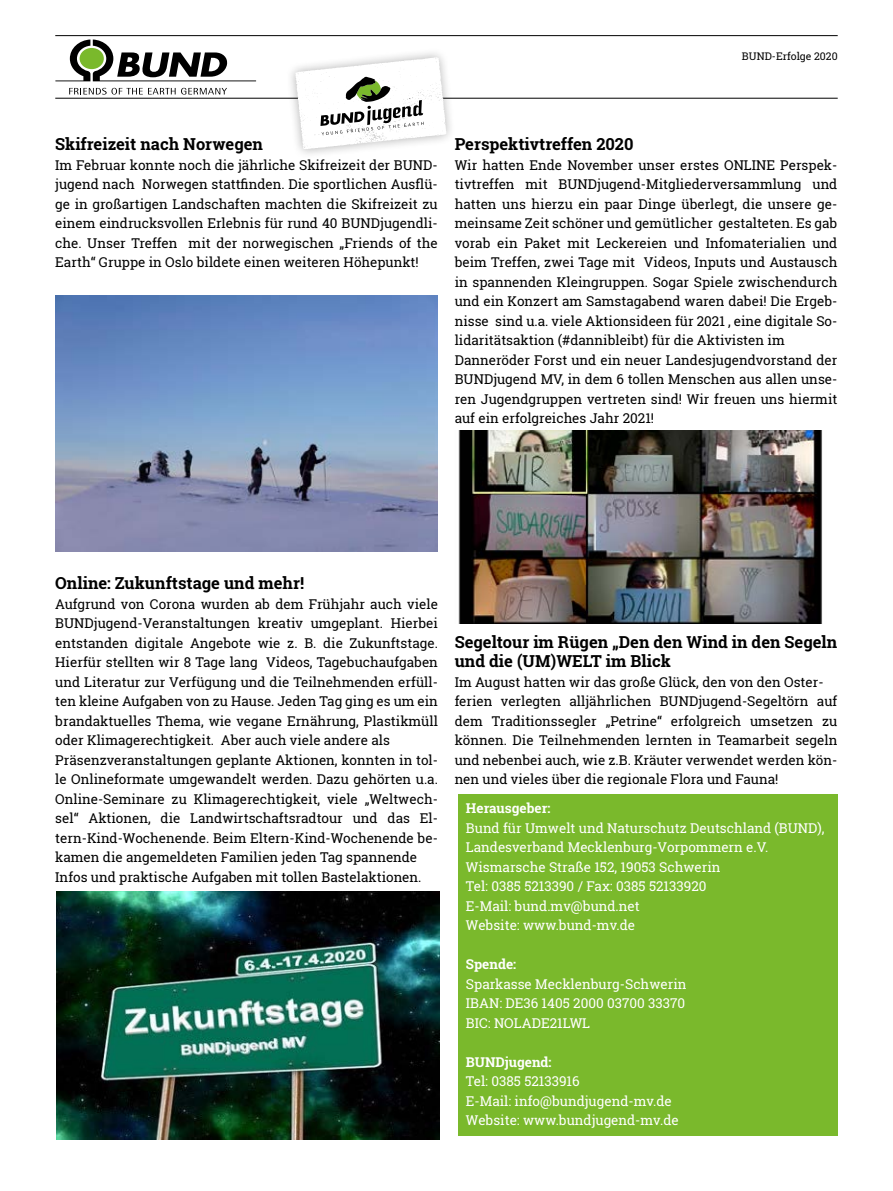
<style>
.page{position:relative;width:893px;height:1191px;background:#fff}
.page>*{position:absolute;margin:0;border:0;box-sizing:border-box;transform-origin:0 0}
.t1{font:700 16.5px/19.5px "Roboto Slab";color:#000}
.t2{font:13.5px/19.5px "Roboto Slab";color:#000}
.t3{font:13.5px/19.5px "Roboto Slab";color:#fff}
.t4{font:700 13.5px "Roboto Slab";color:#fff}
.t5{font:10.5px "Roboto Slab";color:#000}
</style>
<div class="page">
<hr style="left:55px;top:35px;width:783px;height:1px;background:#000">
<hr style="left:55px;top:98px;width:783px;height:1px;background:#000">
<svg style="left:55px;top:39px;width:201px;height:42px"></svg>
<svg style="left:69px;top:88px;width:158px;height:7px"></svg>
<div style="left:286px;top:47px;width:170px;height:112px;background:#000;opacity:.3"></div>
<svg style="left:295px;top:57px;width:151px;height:92px"></svg>
<img style="left:55px;top:295px;width:383px;height:256px">
<img style="left:458px;top:431px;width:364px;height:193px">
<div style="left:458px;top:794px;width:380px;height:341px;background:#7ab92c"></div>
<img style="left:56px;top:891px;width:383px;height:248px">
<p class="t5" style="left:742px;top:49px;width:97px">BUND-Erfolge 2020</p>
<p class="t1" style="left:55px;top:134px;width:209px">Skifreizeit nach Norwegen</p>
<p class="t2" style="left:55px;top:155px;width:384px;text-align:justify">Im Februar konnte noch die jährliche Skifreizeit der BUND&shy;jugend nach Norwegen stattfinden. Die sportlichen Ausflü&shy;ge in großartigen Landschaften machten die Skifreizeit zu einem eindrucksvollen Erlebnis für rund 40 BUNDjugendli&shy;che. Unser Treffen mit der norwegischen „Friends of the Earth“ Gruppe in Oslo bildete einen weiteren Höhepunkt!</p>
<p class="t1" style="left:455px;top:134px;width:180px">Perspektivtreffen 2020</p>
<p class="t2" style="left:455px;top:155px;width:384px">Wir hatten Ende November unser erstes ONLINE Perspek&shy;tivtreffen mit BUNDjugend-Mitgliederversammlung und hatten uns hierzu ein paar Dinge überlegt, die unsere ge&shy;meinsame Zeit schöner und gemütlicher gestalteten. Es gab vorab ein Paket mit Leckereien und Infomaterialien und beim Treffen, zwei Tage mit Videos, Inputs und Austausch in spannenden Kleingruppen. Sogar Spiele zwischendurch und ein Konzert am Samstagabend waren dabei! Die Ergeb&shy;nisse sind u.a. viele Aktionsideen für 2021 , eine digitale So&shy;lidaritätsaktion (#dannibleibt) für die Aktivisten im Danneröder Forst und ein neuer Landesjugendvorstand der BUNDjugend MV, in dem 6 tollen Menschen aus allen unse&shy;ren Jugendgruppen vertreten sind! Wir freuen uns hiermit auf ein erfolgreiches Jahr 2021!</p>
<p class="t1" style="left:55px;top:573px;width:250px">Online: Zukunftstage und mehr!</p>
<p class="t2" style="left:55px;top:594px;width:384px">Aufgrund von Corona wurden ab dem Frühjahr auch viele BUNDjugend-Veranstaltungen kreativ umgeplant. Hierbei entstanden digitale Angebote wie z. B. die Zukunftstage.<br>Hierfür stellten wir 8 Tage lang Videos, Tagebuchaufgaben und Literatur zur Verfügung und die Teilnehmenden erfüll&shy;ten kleine Aufgaben von zu Hause. Jeden Tag ging es um ein brandaktuelles Thema, wie vegane Ernährung, Plastikmüll oder Klimagerechtigkeit. Aber auch viele andere als Präsenzveranstaltungen geplante Aktionen, konnten in tol&shy;le Onlineformate umgewandelt werden. Dazu gehörten u.a.<br>Online-Seminare zu Klimagerechtigkeit, viele „Weltwech&shy;sel“ Aktionen, die Landwirtschaftsradtour und das El&shy;tern-Kind-Wochenende. Beim Eltern-Kind-Wochenende be&shy;kamen die angemeldeten Familien jeden Tag spannende Infos und praktische Aufgaben mit tollen Bastelaktionen.</p>
<p class="t1" style="left:455px;top:631px;width:384px">Segeltour im Rügen „Den den Wind in den Segeln und die (UM)WELT im Blick</p>
<p class="t2" style="left:455px;top:672px;width:384px">Im August hatten wir das große Glück, den von den Oster&shy;ferien verlegten alljährlichen BUNDjugend-Segeltörn auf dem Traditionssegler „Petrine“ erfolgreich umsetzen zu können. Die Teilnehmenden lernten in Teamarbeit segeln und nebenbei auch, wie z.B. Kräuter verwendet werden kön&shy;nen und vieles über die regionale Flora und Fauna!</p>
<p class="t4" style="left:466px;top:799px;width:86px">Herausgeber:</p>
<p class="t3" style="left:466px;top:818px;width:360px">Bund für Umwelt und Naturschutz Deutschland (BUND), Landesverband Mecklenburg-Vorpommern e.V.<br>Wismarsche Straße 152, 19053 Schwerin<br>Tel: 0385 5213390 / Fax: 0385 52133920<br>E-Mail: bund.mv@bund.net<br>Website: www.bund-mv.de</p>
<p class="t4" style="left:466px;top:955px;width:52px">Spende:</p>
<p class="t3" style="left:466px;top:974px;width:222px;text-align:justify">Sparkasse Mecklenburg-Schwerin IBAN: DE36 1405 2000 03700 33370<br>BIC: NOLADE21LWL</p>
<p class="t4" style="left:466px;top:1052px;width:87px">BUNDjugend:</p>
<p class="t3" style="left:466px;top:1071px;width:214px">Tel: 0385 52133916<br>E-Mail: info@bundjugend-mv.de<br>Website: www.bundjugend-mv.de</p>
</div>
